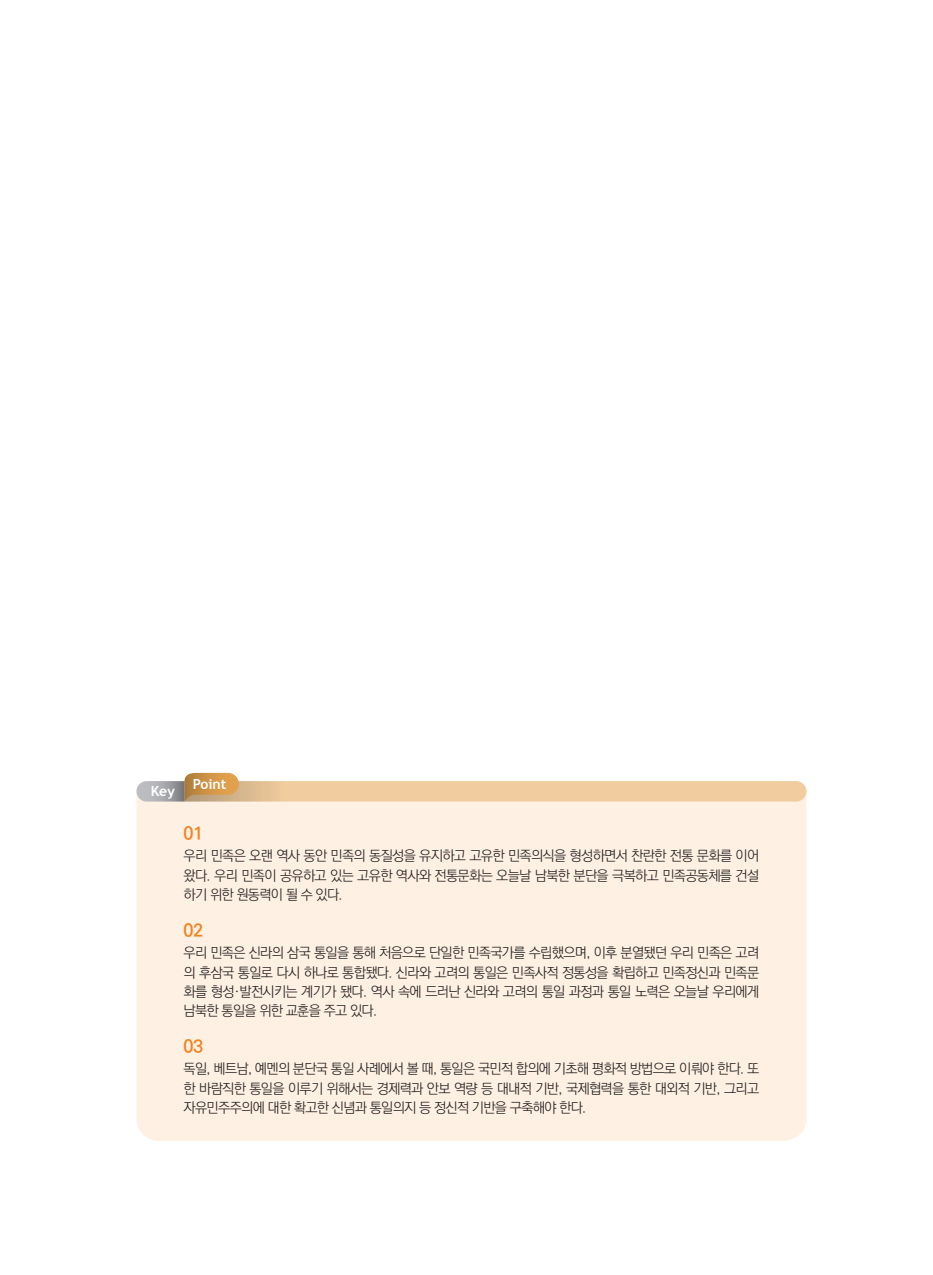
<style>
.page{position:relative;width:933px;height:1275px;background:#fff}
.page>*{position:absolute;margin:0;border:0;box-sizing:border-box;transform-origin:0 0}
.t1{font:700 17.5px "Ko Pub Dotum";color:#f58220}
.t2{font:300 14px/19.2px "Ko Pub Dotum";letter-spacing:-.05em;color:#231f20;text-align:justify}
.t3{font:700 14px "Trebuchet MS";color:#fff}
.s1{font-family:"Ko Pub Batang"}
</style>
<div class="page">
<div style="left:136px;top:801px;width:670px;height:340px;background:#fef0e2"></div>
<svg style="left:136px;top:773px;width:670px;height:28px"></svg>
<p class="t3" style="left:151px;top:783px;width:26px">Key</p>
<p class="t3" style="left:193px;top:775px;width:35px">Point</p>
<p class="t1" style="left:184px;top:825px;width:21px">01</p>
<p class="t2" style="left:184px;top:847px;width:577px">우리 민족은 오랜 역사 동안 민족의 동질성을 유지하고 고유한 민족의식을 형성하면서 찬란한 전통 문화를 이어 왔다. 우리 민족이 공유하고 있는 고유한 역사와 전통문화는 오늘날 남북한 분단을 극복하고 민족공동체를 건설 하기 위한 원동력이 될 수 있다.</p>
<p class="t1" style="left:184px;top:922px;width:21px">02</p>
<p class="t2" style="left:184px;top:944px;width:577px">우리 민족은 신라의 삼국 통일을 통해 처음으로 단일한 민족국가를 수립했으며, 이후 분열됐던 우리 민족은 고려 의 후삼국 통일로 다시 하나로 통합됐다. 신라와 고려의 통일은 민족사적 정통성을 확립하고 민족정신과 민족문 화를 형성<span class="s1">·</span>발전시키는 계기가 됐다. 역사 속에 드러난 신라와 고려의 통일 과정과 통일 노력은 오늘날 우리에게 남북한 통일을 위한 교훈을 주고 있다.</p>
<p class="t1" style="left:184px;top:1038px;width:21px">03</p>
<p class="t2" style="left:184px;top:1060px;width:577px">독일, 베트남, 예멘의 분단국 통일 사례에서 볼 때, 통일은 국민적 합의에 기초해 평화적 방법으로 이뤄야 한다. 또 한 바람직한 통일을 이루기 위해서는 경제력과 안보 역량 등 대내적 기반, 국제협력을 통한 대외적 기반, 그리고 자유민주주의에 대한 확고한 신념과 통일의지 등 정신적 기반을 구축해야 한다.</p>
</div>
